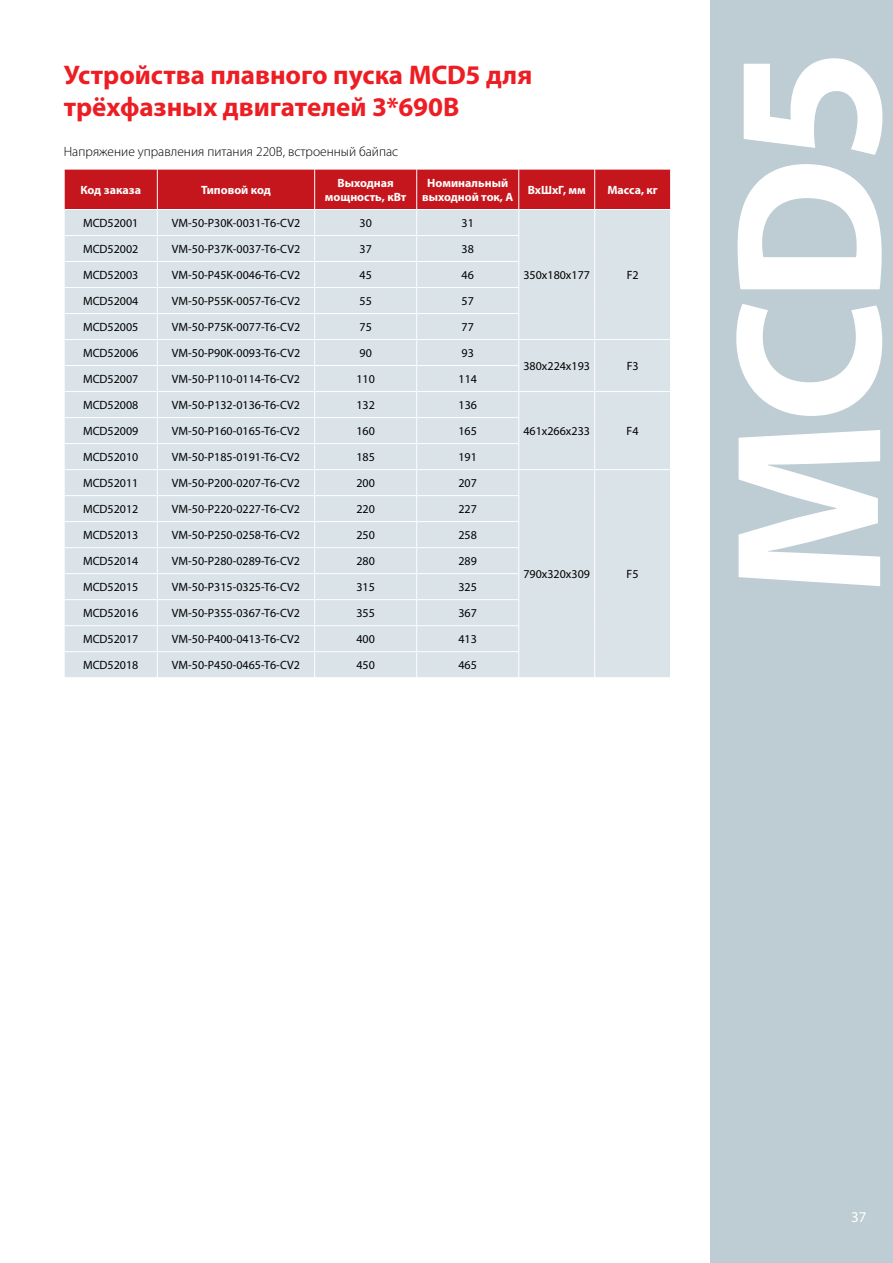
<style>
.page{position:relative;width:893px;height:1263px;background:#fff}
.page>*{position:absolute;margin:0;border:0;box-sizing:border-box;transform-origin:0 0}
.t1{font:700 210px "Myriad Pro";color:#fff}
.t2{font:700 27px/32.4px "Myriad Pro";color:#ed1d24}
.t3{font:15px "Myriad Pro";color:#fff}
.t4{font:300 13.5px "Myriad Pro";color:#000}
.t5{font:12px "Myriad Pro";color:#000}
.t6{font:700 12px/14.4px "Myriad Pro";color:#fff;text-align:center}
</style>
<div class="page">
<div style="left:710px;top:0;width:183px;height:1263px;background:#beccd3"></div>
<svg style="left:64px;top:169px;width:607px;height:508px;background:#d9d4d9"></svg>
<h2 class="t2" style="left:64px;top:58px;width:470px">Устройства плавного пуска MCD5 для трёхфазных двигателей 3*690В</h2>
<p class="t4" style="left:64px;top:144px;width:336px">Напряжение управления питания 220В, встроенный байпас</p>
<p class="t6" style="left:80px;top:182px;width:62px">Код заказа</p>
<p class="t6" style="left:201px;top:182px;width:71px">Типовой код</p>
<p class="t6" style="left:325px;top:175px;width:83px">Выходная мощность, кВт</p>
<p class="t6" style="left:422px;top:175px;width:93px">Номинальный выходной ток, А</p>
<p class="t6" style="left:528px;top:182px;width:60px">ВхШхГ, мм</p>
<p class="t6" style="left:607px;top:182px;width:52px">Масса, кг</p>
<p class="t5" style="left:83px;top:216px;width:57px">MCD52001</p>
<p class="t5" style="left:172px;top:216px;width:130px">VM-50-P30K-0031-T6-CV2</p>
<p class="t5" style="left:360px;top:216px;width:14px">30</p>
<p class="t5" style="left:462px;top:216px;width:14px">31</p>
<p class="t5" style="left:83px;top:242px;width:57px">MCD52002</p>
<p class="t5" style="left:172px;top:242px;width:130px">VM-50-P37K-0037-T6-CV2</p>
<p class="t5" style="left:360px;top:242px;width:14px">37</p>
<p class="t5" style="left:462px;top:242px;width:14px">38</p>
<p class="t5" style="left:83px;top:268px;width:57px">MCD52003</p>
<p class="t5" style="left:172px;top:268px;width:130px">VM-50-P45K-0046-T6-CV2</p>
<p class="t5" style="left:360px;top:268px;width:14px">45</p>
<p class="t5" style="left:462px;top:268px;width:14px">46</p>
<p class="t5" style="left:83px;top:294px;width:57px">MCD52004</p>
<p class="t5" style="left:172px;top:294px;width:130px">VM-50-P55K-0057-T6-CV2</p>
<p class="t5" style="left:360px;top:294px;width:14px">55</p>
<p class="t5" style="left:462px;top:294px;width:14px">57</p>
<p class="t5" style="left:83px;top:320px;width:57px">MCD52005</p>
<p class="t5" style="left:172px;top:320px;width:130px">VM-50-P75K-0077-T6-CV2</p>
<p class="t5" style="left:360px;top:320px;width:14px">75</p>
<p class="t5" style="left:462px;top:320px;width:14px">77</p>
<p class="t5" style="left:83px;top:346px;width:57px">MCD52006</p>
<p class="t5" style="left:172px;top:346px;width:130px">VM-50-P90K-0093-T6-CV2</p>
<p class="t5" style="left:360px;top:346px;width:14px">90</p>
<p class="t5" style="left:462px;top:346px;width:14px">93</p>
<p class="t5" style="left:523px;top:268px;width:68px">350х180х177</p>
<p class="t5" style="left:627px;top:268px;width:13px">F2</p>
<p class="t5" style="left:523px;top:359px;width:68px">380х224х193</p>
<p class="t5" style="left:627px;top:359px;width:13px">F3</p>
<p class="t5" style="left:83px;top:372px;width:57px">MCD52007</p>
<p class="t5" style="left:172px;top:372px;width:130px">VM-50-P110-0114-T6-CV2</p>
<p class="t5" style="left:356px;top:372px;width:20px">110</p>
<p class="t5" style="left:458px;top:372px;width:20px">114</p>
<p class="t5" style="left:83px;top:398px;width:57px">MCD52008</p>
<p class="t5" style="left:172px;top:398px;width:130px">VM-50-P132-0136-T6-CV2</p>
<p class="t5" style="left:356px;top:398px;width:20px">132</p>
<p class="t5" style="left:458px;top:398px;width:20px">136</p>
<p class="t5" style="left:83px;top:424px;width:57px">MCD52009</p>
<p class="t5" style="left:172px;top:424px;width:130px">VM-50-P160-0165-T6-CV2</p>
<p class="t5" style="left:356px;top:424px;width:20px">160</p>
<p class="t5" style="left:458px;top:424px;width:20px">165</p>
<p class="t5" style="left:523px;top:424px;width:68px">461х266х233</p>
<p class="t5" style="left:627px;top:424px;width:13px">F4</p>
<p class="t5" style="left:83px;top:450px;width:57px">MCD52010</p>
<p class="t5" style="left:172px;top:450px;width:130px">VM-50-P185-0191-T6-CV2</p>
<p class="t5" style="left:356px;top:450px;width:20px">185</p>
<p class="t5" style="left:458px;top:450px;width:20px">191</p>
<p class="t5" style="left:83px;top:476px;width:57px">MCD52011</p>
<p class="t5" style="left:172px;top:476px;width:130px">VM-50-P200-0207-T6-CV2</p>
<p class="t5" style="left:356px;top:476px;width:20px">200</p>
<p class="t5" style="left:458px;top:476px;width:20px">207</p>
<p class="t5" style="left:83px;top:502px;width:57px">MCD52012</p>
<p class="t5" style="left:172px;top:502px;width:130px">VM-50-P220-0227-T6-CV2</p>
<p class="t5" style="left:356px;top:502px;width:20px">220</p>
<p class="t5" style="left:458px;top:502px;width:20px">227</p>
<p class="t5" style="left:83px;top:528px;width:57px">MCD52013</p>
<p class="t5" style="left:172px;top:528px;width:130px">VM-50-P250-0258-T6-CV2</p>
<p class="t5" style="left:356px;top:528px;width:20px">250</p>
<p class="t5" style="left:458px;top:528px;width:20px">258</p>
<p class="t5" style="left:83px;top:554px;width:57px">MCD52014</p>
<p class="t5" style="left:172px;top:554px;width:130px">VM-50-P280-0289-T6-CV2</p>
<p class="t5" style="left:356px;top:554px;width:20px">280</p>
<p class="t5" style="left:458px;top:554px;width:20px">289</p>
<p class="t5" style="left:83px;top:580px;width:57px">MCD52015</p>
<p class="t5" style="left:172px;top:580px;width:130px">VM-50-P315-0325-T6-CV2</p>
<p class="t5" style="left:356px;top:580px;width:20px">315</p>
<p class="t5" style="left:458px;top:580px;width:20px">325</p>
<p class="t5" style="left:83px;top:606px;width:57px">MCD52016</p>
<p class="t5" style="left:172px;top:606px;width:130px">VM-50-P355-0367-T6-CV2</p>
<p class="t5" style="left:356px;top:606px;width:20px">355</p>
<p class="t5" style="left:458px;top:606px;width:20px">367</p>
<p class="t5" style="left:83px;top:632px;width:57px">MCD52017</p>
<p class="t5" style="left:172px;top:632px;width:130px">VM-50-P400-0413-T6-CV2</p>
<p class="t5" style="left:356px;top:632px;width:20px">400</p>
<p class="t5" style="left:458px;top:632px;width:20px">413</p>
<p class="t5" style="left:83px;top:658px;width:57px">MCD52018</p>
<p class="t5" style="left:172px;top:658px;width:130px">VM-50-P450-0465-T6-CV2</p>
<p class="t5" style="left:356px;top:658px;width:20px">450</p>
<p class="t5" style="left:458px;top:658px;width:20px">465</p>
<p class="t5" style="left:523px;top:567px;width:68px">790х320х309</p>
<p class="t5" style="left:627px;top:567px;width:13px">F5</p>
<h1 class="t1" style="left:672px;top:597px;width:551px;rotate:-90deg">MCD5</h1>
<p class="t3" style="left:851px;top:1207px;width:17px">37</p>
</div>
